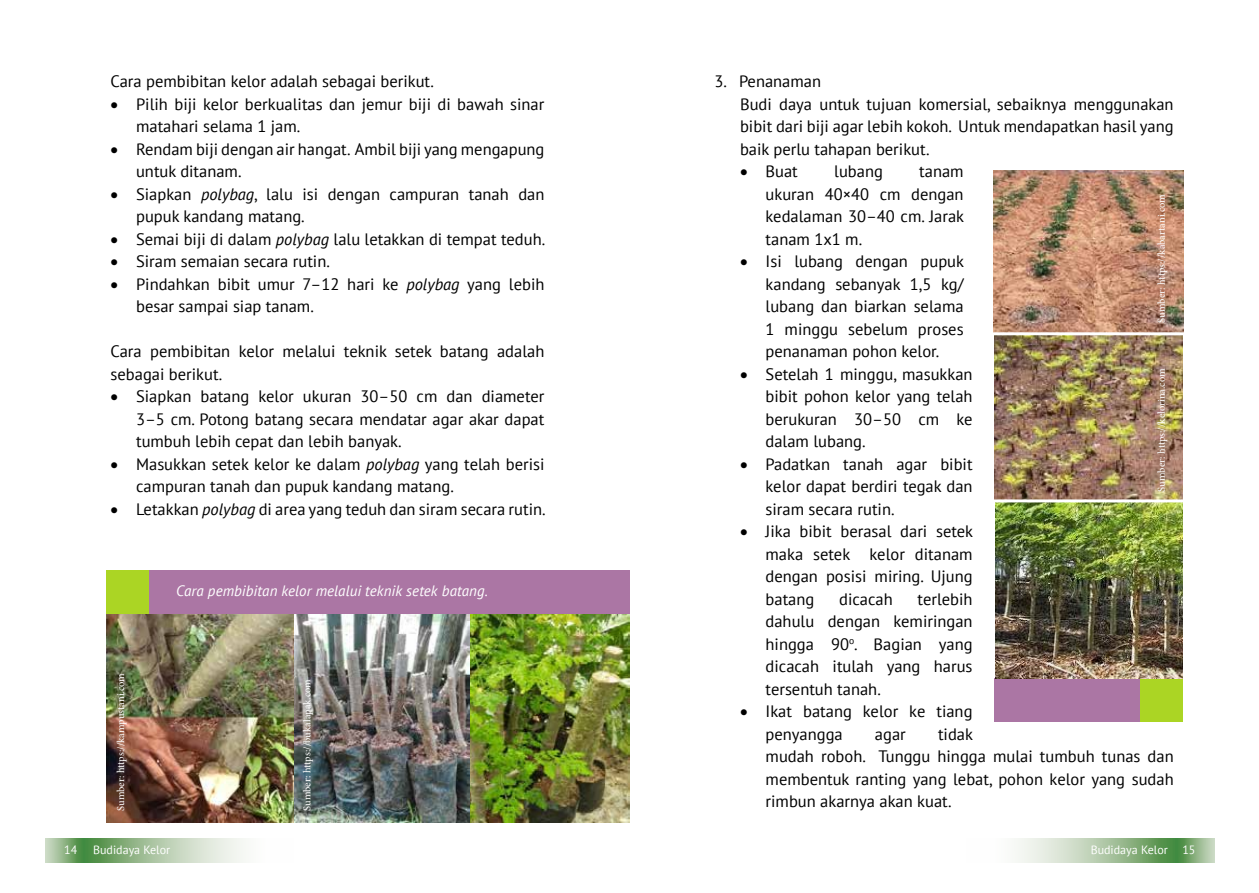
<style>
.page{position:relative;width:1259px;height:893px;background:#fff}
.page>*{position:absolute;margin:0;border:0;box-sizing:border-box;transform-origin:0 0}
.t1{font:16.5px/22.5px "PT Sans";color:#000}
.t2{font:italic 15px "PT Sans";letter-spacing:.005em;color:#fff}
.t3{font:12px "PT Sans";color:#fff}
.t4{font:10.5px "Minion Pro";letter-spacing:-.005em;color:#fff}
.s1{font-style:italic}
</style>
<div class="page">
<img style="left:470px;top:614px;width:159px;height:209px">
<img style="left:107px;top:614px;width:363px;height:209px">
<div style="left:107px;top:571px;width:522px;height:43px;background:#ab76a4"></div>
<div style="left:993px;top:678px;width:189px;height:44px;background:#ab76a4"></div>
<div style="left:107px;top:571px;width:42px;height:43px;background:#abd524"></div>
<div style="left:1140px;top:679px;width:43px;height:43px;background:#abd524"></div>
<img style="left:994px;top:335px;width:188px;height:343px">
<img style="left:993px;top:170px;width:190px;height:162px">
<hr style="left:989px;top:499px;width:199px;height:3px;background:#fff">
<div style="left:1174px;top:838px;width:40px;height:24px;background:linear-gradient(to right,#35812e,#cdd9c3)"></div>
<div style="left:45px;top:838px;width:40px;height:24px;background:linear-gradient(to right,#d8dfce,#408738)"></div>
<svg style="left:1016px;top:838px;width:158px;height:24px;background:#afc9a8"></svg>
<svg style="left:85px;top:838px;width:160px;height:24px;background:#aec8a7"></svg>
<p class="t1" style="left:111px;top:70px;width:325px">Cara pembibitan kelor adalah sebagai berikut.</p>
<p class="t1" style="left:136px;top:92px;width:410px;text-indent:-26px">• Pilih biji kelor berkualitas dan jemur biji di bawah sinar matahari selama 1 jam.</p>
<p class="t1" style="left:136px;top:137px;width:410px;text-indent:-26px">• Rendam biji dengan air hangat. Ambil biji yang mengapung untuk ditanam.</p>
<p class="t1" style="left:136px;top:182px;width:410px;text-indent:-26px">• Siapkan <span class="s1">polybag</span>, lalu isi dengan campuran tanah dan pupuk kandang matang.</p>
<p class="t1" style="left:111px;top:227px;width:436px">• Semai biji di dalam <span class="s1">polybag</span> lalu letakkan di tempat teduh.</p>
<p class="t1" style="left:111px;top:250px;width:221px">• Siram semaian secara rutin.</p>
<p class="t1" style="left:136px;top:272px;width:410px;text-indent:-26px">• Pindahkan bibit umur 7–12 hari ke <span class="s1">polybag</span> yang lebih besar sampai siap tanam.</p>
<p class="t1" style="left:111px;top:340px;width:435px">Cara pembibitan kelor melalui teknik setek batang adalah sebagai berikut.</p>
<p class="t1" style="left:136px;top:385px;width:410px;text-align:justify;text-indent:-26px">• Siapkan batang kelor ukuran 30–50 cm dan diameter 3–5 cm. Potong batang secara mendatar agar akar dapat tumbuh lebih cepat dan lebih banyak.</p>
<p class="t1" style="left:136px;top:452px;width:410px;text-indent:-26px">• Masukkan setek kelor ke dalam <span class="s1">polybag</span> yang telah berisi campuran tanah dan pupuk kandang matang.</p>
<p class="t1" style="left:111px;top:497px;width:436px">• Letakkan <span class="s1">polybag</span> di area yang teduh dan siram secara rutin.</p>
<p class="t2" style="left:176px;top:581px;width:313px">Cara pembibitan kelor melalui teknik setek batang.</p>
<p class="t4" style="left:114px;top:811px;width:139px;rotate:-90deg">Sumber: https://kampustani.com</p>
<p class="t4" style="left:300px;top:811px;width:133px;rotate:-90deg">Sumber: https://bukalapak.com</p>
<p class="t1" style="left:740px;top:70px;width:435px;text-indent:-26px">3. Penanaman<br>Budi daya untuk tujuan komersial, sebaiknya menggunakan bibit dari biji agar lebih kokoh. Untuk mendapatkan hasil yang baik perlu tahapan berikut.</p>
<p class="t1" style="left:740px;top:160px;width:59px">• Buat</p>
<p class="t1" style="left:834px;top:160px;width:50px">lubang</p>
<p class="t1" style="left:765px;top:160px;width:200px;text-align:justify;text-indent:154px">tanam ukuran 40×40 cm dengan kedalaman 30–40 cm. Jarak tanam 1x1 m.</p>
<p class="t1" style="left:765px;top:250px;width:200px;text-align:justify;text-indent:-26px">• Isi lubang dengan pupuk kandang sebanyak 1,5 kg/ lubang dan biarkan selama 1 minggu sebelum proses penanaman pohon kelor.</p>
<p class="t1" style="left:765px;top:362px;width:208px;text-align:justify;text-indent:-26px">• Setelah 1 minggu, masukkan bibit pohon kelor yang telah berukuran 30–50 cm ke dalam lubang.</p>
<p class="t1" style="left:765px;top:452px;width:208px;text-align:justify;text-indent:-26px">• Padatkan tanah agar bibit kelor dapat berdiri tegak dan siram secara rutin.</p>
<p class="t1" style="left:765px;top:520px;width:209px;text-align:justify;text-indent:-26px">• Jika bibit berasal dari setek maka setek kelor ditanam dengan posisi miring. Ujung batang</p>
<p class="t4" style="left:1154px;top:323px;width:130px;rotate:-90deg">Sumber: https://kabartani.com</p>
<p class="t4" style="left:1154px;top:492px;width:125px;rotate:-90deg">Sumber: https://kelorina.com</p>
<p class="t1" style="left:765px;top:587px;width:208px;text-align:justify;text-indent:152px">terlebih dahulu dengan kemiringan hingga 90<sup>o</sup>. Bagian yang dicacah itulah yang harus tersentuh tanah.</p>
<p class="t1" style="left:765px;top:700px;width:208px;text-indent:-26px">• Ikat batang kelor ke tiang penyangga</p>
<p class="t1" style="left:839px;top:587px;width:55px">dicacah</p>
<p class="t1" style="left:765px;top:722px;width:409px;text-indent:172px">tidak<br>mudah roboh. Tunggu hingga mulai tumbuh tunas dan membentuk ranting yang lebat, pohon kelor yang sudah rimbun akarnya akan kuat.</p>
<p class="t1" style="left:875px;top:722px;width:32px">agar</p>
<p class="t3" style="left:64px;top:842px;width:15px">14</p>
<p class="t3" style="left:93px;top:842px;width:79px">Budidaya Kelor</p>
<p class="t3" style="left:1090px;top:842px;width:106px">Budidaya Kelor 15</p>
</div>
